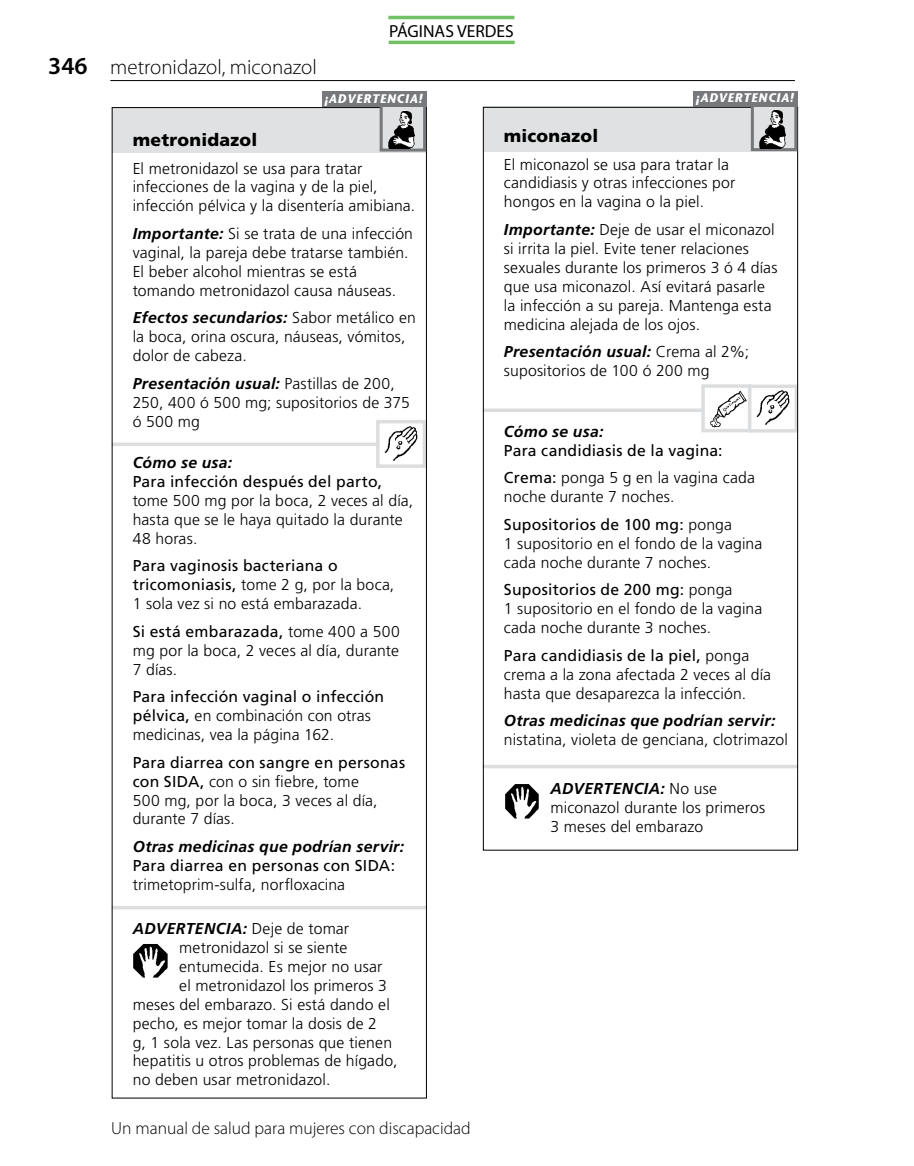
<style>
.page{position:relative;width:914px;height:1166px;background:#fff}
.page>*{position:absolute;margin:0;border:0;box-sizing:border-box;transform-origin:0 0}
.t1{font:300 21px "Myriad Pro";color:#000}
.t2{font:300 17.5px "Myriad Pro";color:#000}
.t3{font:900 17.5px "Frutiger";letter-spacing:.015em;color:#000}
.t4{font:17.5px "Myriad Pro";color:#000}
.t5{font:300 15.75px/18.9px "Frutiger";letter-spacing:.01em;color:#000}
.t6{font:15.75px/27.7px "Frutiger";letter-spacing:.015em;color:#000}
.t7{font:italic 700 15.75px "Frutiger";letter-spacing:.02em;color:#000}
.t8{font:italic 700 12.42px "Stone Sans";letter-spacing:.05em;color:#fff}
.s1{font-weight:600;font-size:24.5px}
.s2{font-weight:700;font-style:italic}
.s3{font-weight:400}
.s4{font-weight:300;font-style:normal}
.s5{font-weight:300}
</style>
<div class="page">
<hr style="left:110px;top:80px;width:684px;height:1px;background:#000">
<hr style="left:388px;top:41px;width:126px;height:3px;background:#73c167">
<hr style="left:388px;top:16px;width:126px;height:3px;background:#73c167">
<hr style="left:112px;top:906px;width:315px;height:3px;background:#dcddde">
<svg style="left:114px;top:442px;width:262px;height:4px"></svg>
<div style="left:376px;top:420px;width:50px;height:48px;background:#fff;border:4px solid #dcddde"></div>
<img style="left:380px;top:423px;width:39px;height:41px">
<svg style="left:485px;top:408px;width:216px;height:4px"></svg>
<div style="left:701px;top:384px;width:50px;height:48px;background:#fff;border:4px solid #dcddde"></div>
<img style="left:708px;top:388px;width:40px;height:42px">
<div style="left:748px;top:384px;width:50px;height:48px;background:#fff;border:4px solid #dcddde"></div>
<img style="left:751px;top:387px;width:40px;height:42px">
<svg style="left:485px;top:765px;width:311px;height:3px"></svg>
<div style="left:112px;top:107px;width:315px;height:45px;background:#e0e1e2"></div>
<div style="left:379px;top:103px;width:47px;height:49px;background:#e0e1e2;border:3px solid #77787b"></div>
<img style="left:386px;top:111px;width:31px;height:38px">
<img style="left:133px;top:944px;width:35px;height:34px">
<div style="left:483px;top:107px;width:315px;height:45px;background:#e0e1e2"></div>
<div style="left:750px;top:103px;width:47px;height:48px;background:#e0e1e2;border:3px solid #77787b"></div>
<img style="left:757px;top:110px;width:31px;height:38px">
<img style="left:505px;top:784px;width:34px;height:35px">
<div style="left:321px;top:91px;width:105px;height:16px;background:#77787b"></div>
<div style="left:693px;top:91px;width:104px;height:15px;background:#77787b"></div>
<h1 class="t1" style="left:48px;top:54px;width:270px"><span class="s1">346</span> metronidazol, miconazol</h1>
<p class="t4" style="left:389px;top:20px;width:126px">PÁGINAS VERDES</p>
<p class="t8" style="left:324px;top:91px;width:99px">¡ADVERTENCIA!</p>
<p class="t8" style="left:695px;top:90px;width:99px">¡ADVERTENCIA!</p>
<p class="t3" style="left:133px;top:129px;width:126px">metronidazol</p>
<p class="t5" style="left:133px;top:159px;width:284px">El metronidazol se usa para tratar infecciones de la vagina y de la piel, infección pélvica y la disentería amibiana.</p>
<p class="t5" style="left:133px;top:224px;width:282px"><span class="s2">Importante:</span> Si se trata de una infección vaginal, la pareja debe tratarse también.<br>El beber alcohol mientras se está tomando metronidazol causa náuseas.</p>
<p class="t5" style="left:133px;top:308px;width:284px"><span class="s2">Efectos secundarios:</span> Sabor metálico en la boca, orina oscura, náuseas, vómitos, dolor de cabeza.</p>
<p class="t5" style="left:133px;top:374px;width:279px"><span class="s2">Presentación usual:</span> Pastillas de 200,<br>250, 400 ó 500 mg; supositorios de 375 ó 500 mg</p>
<p class="t7" style="left:133px;top:453px;width:101px">Cómo se usa:</p>
<p class="t6" style="left:133px;top:467px;width:251px">Para infección después del parto,</p>
<p class="t5" style="left:133px;top:491px;width:282px">tome 500 mg por la boca, 2 veces al día, hasta que se le haya quitado la durante<br>48 horas.</p>
<p class="t5" style="left:133px;top:556px;width:263px"><span class="s3">Para vaginosis bacteriana o tricomoniasis,</span> tome 2 g, por la boca,<br>1 sola vez si no está embarazada.</p>
<p class="t5" style="left:133px;top:622px;width:268px;text-align:justify"><span class="s3">Si está embarazada,</span> tome 400 a 500 mg por la boca, 2 veces al día, durante 7 días.</p>
<p class="t5" style="left:133px;top:687px;width:253px"><span class="s3">Para infección vaginal o infección pélvica,</span> en combinación con otras medicinas, vea la página 162.</p>
<p class="t5" style="left:133px;top:752px;width:274px"><span class="s3">Para diarrea con sangre en personas con SIDA,</span> con o sin fiebre, tome<br>500 mg, por la boca, 3 veces al día, durante 7 días.</p>
<p class="t7" style="left:133px;top:837px;width:273px">Otras medicinas que podrían servir:</p>
<p class="t6" style="left:133px;top:851px;width:264px">Para diarrea en personas con SIDA:</p>
<p class="t5" style="left:133px;top:875px;width:214px">trimetoprim-sulfa, norfloxacina</p>
<p class="t7" style="left:133px;top:919px;width:218px">ADVERTENCIA: <span class="s4">Deje de tomar</span></p>
<p class="t5" style="left:179px;top:938px;width:169px">metronidazol si se siente</p>
<p class="t5" style="left:179px;top:957px;width:205px">entumecida. Es mejor no usar</p>
<p class="t5" style="left:179px;top:975px;width:209px">el metronidazol los primeros 3</p>
<p class="t5" style="left:133px;top:994px;width:259px">meses del embarazo. Si está dando el</p>
<p class="t5" style="left:133px;top:1013px;width:246px">pecho, es mejor tomar la dosis de 2</p>
<p class="t5" style="left:133px;top:1032px;width:261px">g, 1 sola vez. Las personas que tienen</p>
<p class="t5" style="left:133px;top:1051px;width:266px">hepatitis u otros problemas de hígado,</p>
<p class="t5" style="left:133px;top:1070px;width:199px">no deben usar metronidazol.</p>
<p class="t2" style="left:111px;top:1117px;width:361px">Un manual de salud para mujeres con discapacidad</p>
<p class="t3" style="left:504px;top:125px;width:96px">miconazol</p>
<p class="t5" style="left:504px;top:155px;width:233px">El miconazol se usa para tratar la candidiasis y otras infecciones por hongos en la vagina o la piel.</p>
<p class="t5" style="left:504px;top:220px;width:275px"><span class="s2">Importante:</span> Deje de usar el miconazol si irrita la piel. Evite tener relaciones sexuales durante los primeros 3 ó 4 días que usa miconazol. Así evitará pasarle la infección a su pareja. Mantenga esta medicina alejada de los ojos.</p>
<p class="t5" style="left:504px;top:342px;width:247px"><span class="s2">Presentación usual:</span> Crema al 2%; supositorios de 100 ó 200 mg</p>
<p class="t7" style="left:504px;top:422px;width:101px">Cómo se usa:</p>
<p class="t6" style="left:504px;top:436px;width:252px">Para candidiasis de la vagina:<br>Crema: <span class="s5">ponga 5 g en la vagina cada</span></p>
<p class="t5" style="left:504px;top:483px;width:230px;line-height:27.7px">noche durante 7 noches.<br><span class="s3">Supositorios de 100 mg:</span> ponga</p>
<p class="t5" style="left:504px;top:534px;width:260px">1 supositorio en el fondo de la vagina cada noche durante 7 noches.</p>
<p class="t5" style="left:504px;top:580px;width:260px"><span class="s3">Supositorios de 200 mg:</span> ponga<br>1 supositorio en el fondo de la vagina cada noche durante 3 noches.</p>
<p class="t5" style="left:504px;top:646px;width:269px"><span class="s3">Para candidiasis de la piel,</span> ponga crema a la zona afectada 2 veces al día hasta que desaparezca la infección.</p>
<p class="t7" style="left:504px;top:711px;width:273px">Otras medicinas que podrían servir:</p>
<p class="t5" style="left:504px;top:730px;width:285px">nistatina, violeta de genciana, clotrimazol</p>
<p class="t5" style="left:550px;top:779px;width:216px"><span class="s2">ADVERTENCIA:</span> No use miconazol durante los primeros<br>3 meses del embarazo</p>
</div>
